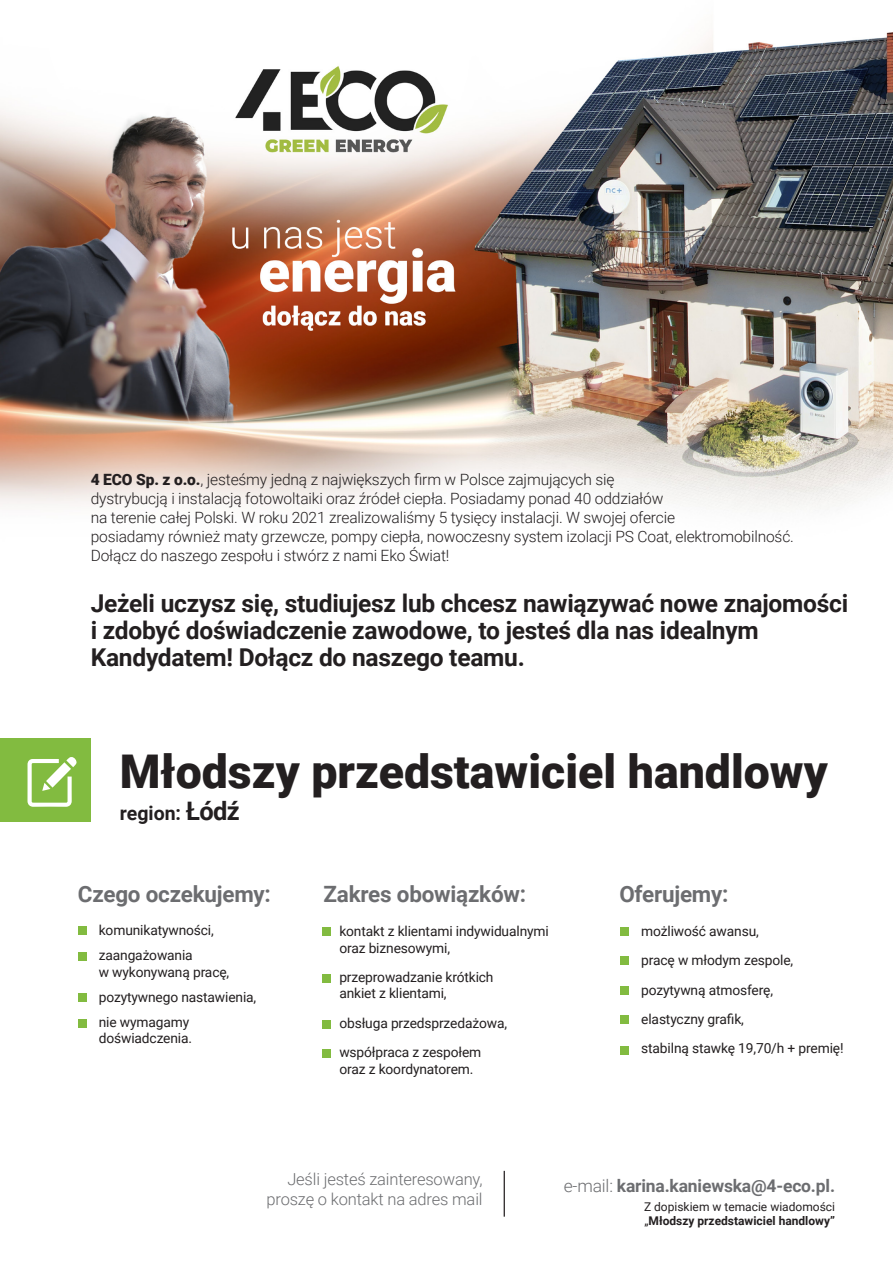
<style>
.page{position:relative;width:893px;height:1263px;background:#fff}
.page>*{position:absolute;margin:0;border:0;box-sizing:border-box;transform-origin:0 0}
.t1{font:900 46.5px "Roboto";color:#231f20}
.t2{font:700 24.6px/27px "Roboto";letter-spacing:-.01em;color:#231f20}
.t3{font:700 22.5px "Roboto";letter-spacing:-.01em;color:#6c6d70}
.t4{font:700 19.5px "Roboto";color:#231f20}
.t5{font:700 17.4px "Roboto";letter-spacing:-.01em;color:#6c6d70}
.t6{font:300 16.5px/19.8px "Roboto";letter-spacing:-.01em;color:#6c6d70;text-align:right}
.t7{font:300 15.6px/19px "Roboto";letter-spacing:-.01em;color:#231f20}
.t8{font:13.8px/16.5px "Roboto";letter-spacing:-.01em;color:#231f20}
.t9{font:700 12px/14.4px "Roboto";color:#231f20}
.s1{font-weight:900}
.s2{font-size:25.5px}
.s3{font-weight:300}
.s4{font-weight:400}
</style>
<div class="page">
<img style="left:0;top:32px;width:893px;height:477px">
<div style="left:0;top:739px;width:91px;height:83px;background:#82bb40"></div>
<svg style="left:27px;top:757px;width:50px;height:50px"></svg>
<hr style="left:504px;top:1171px;width:1px;height:46px;background:#231f20">
<div style="left:79px;top:926px;width:8px;height:9px;background:#82bb40"></div>
<div style="left:79px;top:1019px;width:8px;height:8px;background:#82bb40"></div>
<div style="left:79px;top:994px;width:8px;height:8px;background:#82bb40"></div>
<div style="left:79px;top:952px;width:8px;height:9px;background:#82bb40"></div>
<div style="left:322px;top:928px;width:8px;height:8px;background:#82bb40"></div>
<div style="left:322px;top:974px;width:8px;height:8px;background:#82bb40"></div>
<div style="left:620px;top:928px;width:9px;height:8px;background:#82bb40"></div>
<div style="left:620px;top:986px;width:9px;height:9px;background:#82bb40"></div>
<div style="left:620px;top:957px;width:9px;height:8px;background:#82bb40"></div>
<div style="left:620px;top:1046px;width:9px;height:8px;background:#82bb40"></div>
<div style="left:620px;top:1015px;width:9px;height:9px;background:#82bb40"></div>
<div style="left:322px;top:1020px;width:8px;height:8px;background:#82bb40"></div>
<div style="left:322px;top:1049px;width:8px;height:9px;background:#82bb40"></div>
<p class="t7" style="left:91px;top:469px;width:705px"><span class="s1">4 ECO Sp. z o.o.</span>, jesteśmy jedną z największych firm w Polsce zajmujących się<br>dystrybucją i instalacją fotowoltaiki oraz źródeł ciepła. Posiadamy ponad 40 oddziałów<br>na terenie całej Polski. W roku 2021 zrealizowaliśmy 5 tysięcy instalacji. W swojej ofercie<br>posiadamy również maty grzewcze, pompy ciepła, nowoczesny system izolacji PS Coat, elektromobilność.<br>Dołącz do naszego zespołu i stwórz z nami Eko Świat!</p>
<p class="t2" style="left:91px;top:588px;width:759px">Jeżeli uczysz się, studiujesz lub chcesz nawiązywać nowe znajomości i zdobyć doświadczenie zawodowe, to jesteś dla nas idealnym<br>Kandydatem! Dołącz do naszego teamu.</p>
<p class="t1" style="left:120px;top:739px;width:709px">Młodszy przedstawiciel handlowy</p>
<p class="t4" style="left:120px;top:799px;width:121px">region: <span class="s2">Łódź</span></p>
<p class="t3" style="left:78px;top:878px;width:194px">Czego oczekujemy:</p>
<p class="t3" style="left:324px;top:878px;width:204px">Zakres obowiązków:</p>
<p class="t3" style="left:619px;top:878px;width:111px">Oferujemy:</p>
<p class="t8" style="left:99px;top:921px;width:117px">komunikatywności,</p>
<p class="t8" style="left:99px;top:946px;width:132px">zaangażowania<br>w wykonywaną pracę,</p>
<p class="t8" style="left:99px;top:988px;width:159px">pozytywnego nastawienia,</p>
<p class="t8" style="left:99px;top:1013px;width:95px">nie wymagamy doświadczenia.</p>
<p class="t8" style="left:339px;top:922px;width:211px">kontakt z klientami indywidualnymi oraz biznesowymi,</p>
<p class="t8" style="left:339px;top:968px;width:156px">przeprowadzanie krótkich ankiet z klientami,</p>
<p class="t8" style="left:339px;top:1014px;width:169px">obsługa przedsprzedażowa,</p>
<p class="t8" style="left:339px;top:1043px;width:144px">współpraca z zespołem oraz z koordynatorem.</p>
<p class="t8" style="left:641px;top:922px;width:119px">możliwość awansu,</p>
<p class="t8" style="left:641px;top:951px;width:154px">pracę w młodym zespole,</p>
<p class="t8" style="left:641px;top:981px;width:133px">pozytywną atmosferę,</p>
<p class="t8" style="left:641px;top:1010px;width:104px">elastyczny grafik,</p>
<p class="t8" style="left:641px;top:1039px;width:204px">stabilną stawkę 19,70/h + premię!</p>
<p class="t6" style="left:267px;top:1169px;width:218px">Jeśli jesteś zainteresowany, proszę o kontakt na adres mail</p>
<p class="t5" style="left:564px;top:1174px;width:273px"><span class="s3">e-mail:</span> karina.kaniewska@4-eco.pl.</p>
<p class="t9" style="left:644px;top:1199px;width:193px"><span class="s4">Z dopiskiem w temacie wiadomości „</span>Młodszy przedstawiciel handlowy”</p>
</div>
